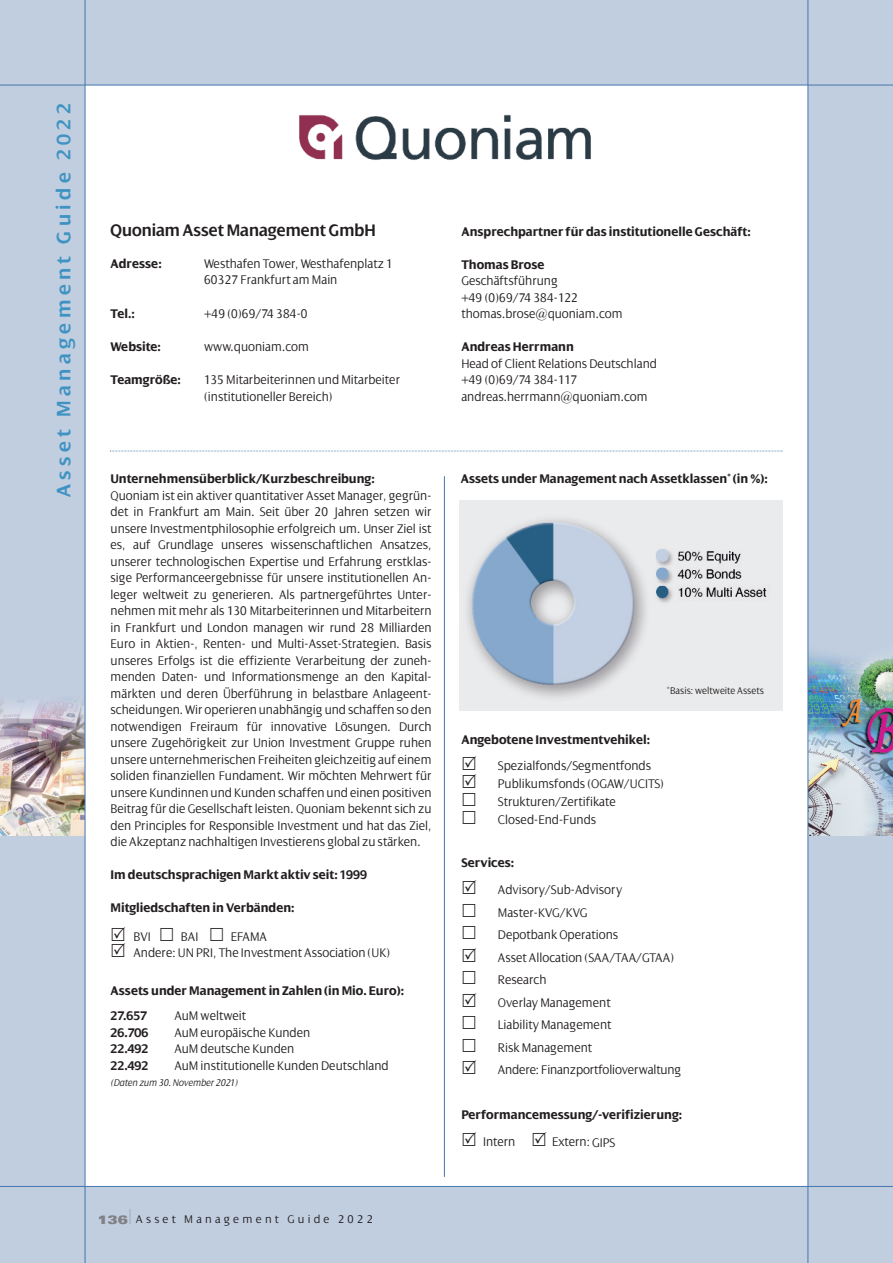
<style>
.page{position:relative;width:893px;height:1263px;background:#c1cee0}
.page>*{position:absolute;margin:0;border:0;box-sizing:border-box;transform-origin:0 0}
.t1{font:600 21px "Dialog";letter-spacing:.21em;color:#3f93c3}
.t2{font:600 18px "Dialog";color:#231f20;scale:.95 1}
.t3{font:300 13.5px/16.5px "Dialog";color:#231f20;scale:.95 1}
.t4{font:700 13.5px/25.5px "Dialog";color:#231f20;scale:.95 1}
.t5{font:300 12px "Dialog";letter-spacing:.265em;color:#231f20}
.t6{font:italic 300 10.5px "Dialog";color:#231f20;scale:.95 1}
.t7{font:300 10.5px "Dialog";color:#231f20;scale:.95 1}
.s1{font-family:"Univers";font-weight:900;font-stretch:expanded;color:#808285}
.s2{font-family:"Helvetica Neue";font-weight:200;font-size:21px;color:#808285}
</style>
<div class="page">
<img style="left:0;top:598px;width:85px;height:237px">
<img style="left:808px;top:507px;width:85px;height:328px">
<div style="left:85px;top:85px;width:723px;height:1101px;background:#fff"></div>
<hr style="left:0;top:85px;width:893px;height:1px;background:#4376ae">
<hr style="left:85px;top:0;width:1px;height:1263px;background:#4376ae">
<hr style="left:807px;top:0;width:1px;height:1263px;background:#4376ae">
<hr style="left:0;top:1186px;width:893px;height:1px;background:#4376ae">
<img style="left:299px;top:114px;width:292px;height:46px">
<svg style="left:110px;top:451px;width:673px;height:1px"></svg>
<img style="left:459px;top:500px;width:323px;height:211px">
<hr style="left:444px;top:476px;width:1px;height:701px;background:#4376ae">
<h1 class="t1" style="left:51px;top:497px;width:395px;rotate:-90deg">Asset Management Guide 2022</h1>
<h2 class="t2" style="left:111px;top:219px;width:281px">Quoniam Asset Management GmbH</h2>
<p class="t4" style="left:111px;top:250px;width:55px">Adresse:</p>
<p class="t3" style="left:204px;top:255px;width:200px">Westhafen Tower, Westhafenplatz 1<br>60327 Frankfurt am Main</p>
<p class="t4" style="left:111px;top:301px;width:27px">Tel.:</p>
<p class="t3" style="left:204px;top:305px;width:111px">+49 (0)69/74 384-0</p>
<p class="t4" style="left:111px;top:334px;width:54px">Website:</p>
<p class="t3" style="left:204px;top:338px;width:112px">www.quoniam.com</p>
<p class="t4" style="left:111px;top:367px;width:75px">Teamgröße:</p>
<p class="t3" style="left:204px;top:371px;width:208px">135 Mitarbeiterinnen und Mitarbeiter (institutioneller Bereich)</p>
<p class="t4" style="left:111px;top:466px;width:279px">Unternehmensüberblick/Kurzbeschreibung:</p>
<p class="t3" style="left:111px;top:487px;width:339px;text-align:justify">Quoniam ist ein aktiver quantitativer Asset Manager, gegrün&shy;det in Frankfurt am Main. Seit über 20 Jahren setzen wir unsere Investmentphilosophie erfolgreich um. Unser Ziel ist es, auf Grundlage unseres wissenschaftlichen Ansatzes, unserer technologischen Expertise und Erfahrung erstklas&shy;sige Performanceergebnisse für unsere institutionellen An&shy;leger weltweit zu generieren. Als partnergeführtes Unter&shy;nehmen mit mehr als 130 Mitarbeiterinnen und Mitarbeitern in Frankfurt und London managen wir rund 28 Milliarden Euro in Aktien-, Renten- und Multi-Asset-Strategien. Basis unseres Erfolgs ist die effiziente Verarbeitung der zuneh&shy;menden Daten- und Informationsmenge an den Kapital&shy;märkten und deren Überführung in belastbare Anlageent&shy;scheidungen. Wir operieren unabhängig und schaffen so den notwendigen Freiraum für innovative Lösungen. Durch unsere Zugehörigkeit zur Union Investment Gruppe ruhen unsere unternehmerischen Freiheiten gleichzeitig auf einem soliden finanziellen Fundament. Wir möchten Mehrwert für unsere Kundinnen und Kunden schaffen und einen positiven Beitrag für die Gesellschaft leisten. Quoniam bekennt sich zu den Principles for Responsible Investment und hat das Ziel, die Akzeptanz nachhaltigen Investierens global zu stärken.</p>
<p class="t4" style="left:111px;top:862px;width:271px">Im deutschsprachigen Markt aktiv seit: 1999</p>
<p class="t4" style="left:111px;top:895px;width:195px">Mitgliedschaften in Verbänden:</p>
<p class="t3" style="left:134px;top:928px;width:20px">BVI</p>
<p class="t3" style="left:181px;top:928px;width:20px">BAI</p>
<p class="t3" style="left:134px;top:928px;width:272px;text-indent:97px">EFAMA<br>Andere: UN PRI, The Investment Association (UK)</p>
<p class="t4" style="left:111px;top:977px;width:310px">Assets under Management in Zahlen (in Mio. Euro):<br>27.657</p>
<p class="t3" style="left:174px;top:1007px;width:77px">AuM weltweit</p>
<p class="t4" style="left:111px;top:1019px;width:41px">26.706</p>
<p class="t3" style="left:174px;top:1024px;width:145px">AuM europäische Kunden</p>
<p class="t4" style="left:111px;top:1036px;width:41px">22.492</p>
<p class="t3" style="left:174px;top:1040px;width:128px">AuM deutsche Kunden</p>
<p class="t4" style="left:111px;top:1052px;width:41px">22.492</p>
<p class="t3" style="left:174px;top:1057px;width:227px">AuM institutionelle Kunden Deutschland</p>
<p class="t6" style="left:111px;top:1076px;width:135px">(Daten zum 30. November 2021)</p>
<p class="t5" style="left:97px;top:1212px;width:277px"><span class="s1">136</span><span class="s2">I</span>Asset Management Guide 2022</p>
<p class="t4" style="left:461px;top:218px;width:306px">Ansprechpartner für das institutionelle Geschäft:</p>
<p class="t4" style="left:461px;top:251px;width:89px">Thomas Brose</p>
<p class="t3" style="left:461px;top:272px;width:171px">Geschäftsführung<br>+49 (0)69/74 384-122 thomas.brose@quoniam.com</p>
<p class="t4" style="left:461px;top:334px;width:120px">Andreas Herrmann</p>
<p class="t3" style="left:461px;top:355px;width:207px">Head of Client Relations Deutschland +49 (0)69/74 384-117 andreas.herrmann@quoniam.com</p>
<p class="t4" style="left:461px;top:466px;width:325px">Assets under Management nach Assetklassen* (in %):</p>
<p class="t7" style="left:667px;top:684px;width:104px">*Basis: weltweite Assets</p>
<p class="t4" style="left:461px;top:727px;width:200px">Angebotene Investmentvehikel:</p>
<p class="t3" style="left:498px;top:756px;width:176px;line-height:18px">Spezialfonds/Segmentfonds<br>Publikumsfonds (OGAW/UCITS)<br>Strukturen/Zertifikate<br>Closed-End-Funds</p>
<p class="t4" style="left:461px;top:850px;width:57px">Services:</p>
<p class="t3" style="left:498px;top:878px;width:195px;line-height:22.5px">Advisory/Sub-Advisory<br>Master-KVG/KVG<br>Depotbank Operations<br>Asset Allocation (SAA/TAA/GTAA)<br>Research<br>Overlay Management<br>Liability Management<br>Risk Management<br>Andere: Finanzportfolioverwaltung</p>
<p class="t4" style="left:461px;top:1102px;width:234px">Performancemessung/-verifizierung:</p>
<p class="t3" style="left:483px;top:1133px;width:36px">Intern</p>
<p class="t3" style="left:552px;top:1133px;width:68px">Extern: GIPS</p>
</div>
